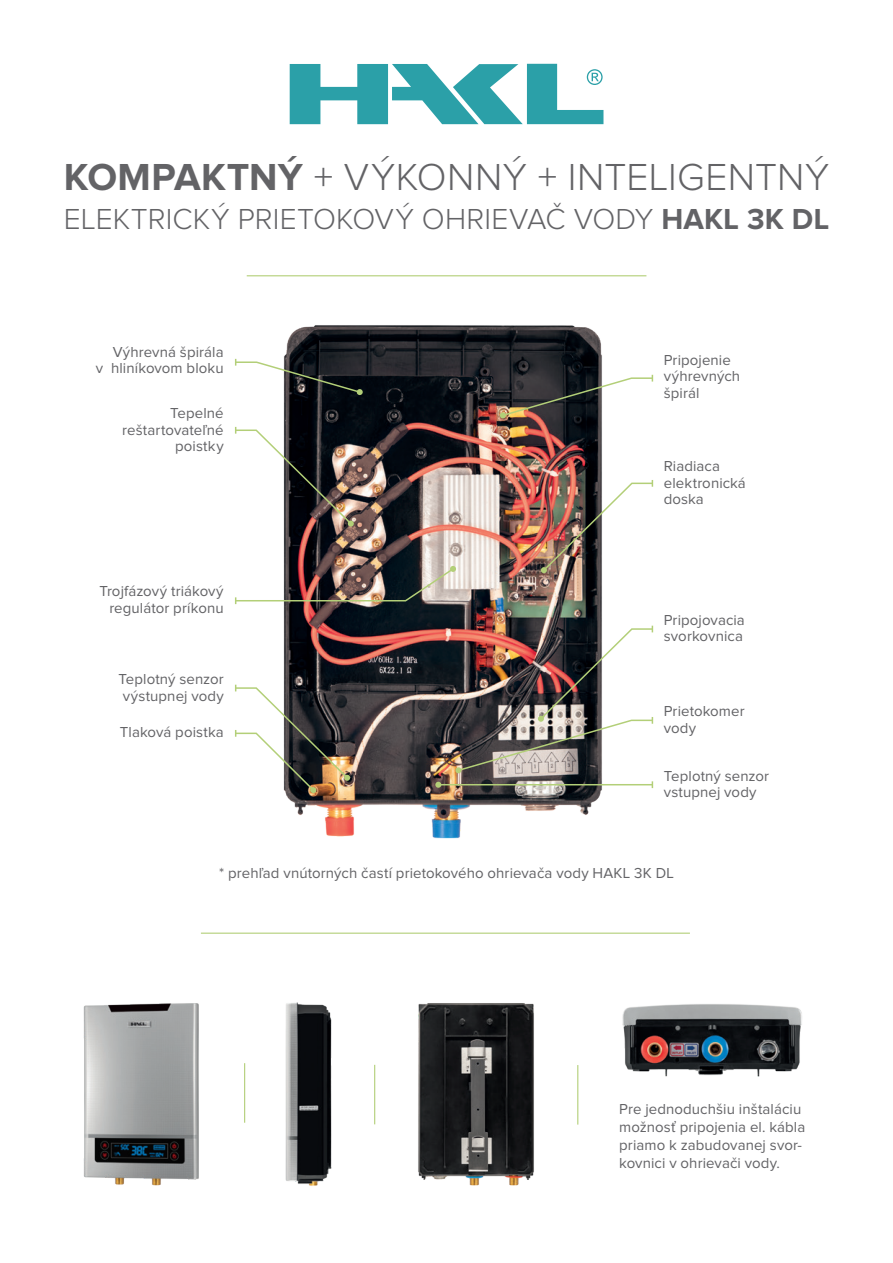
<style>
.page{position:relative;width:893px;height:1263px;background:#fff}
.page>*{position:absolute;margin:0;border:0;box-sizing:border-box;transform-origin:0 0}
.t1{font:300 39px "Proxima Nova";letter-spacing:.01em;color:#636366}
.t2{font:300 30px "Proxima Nova";letter-spacing:.005em;color:#636366}
.t3{font:15px/18px "Proxima Nova";letter-spacing:.005em;color:#636366}
.s1{font-weight:700}
</style>
<div class="page">
<img style="left:83px;top:1003px;width:116px;height:183px">
<img style="left:418px;top:1003px;width:116px;height:183px">
<img style="left:285px;top:1002px;width:47px;height:184px">
<img style="left:622px;top:1004px;width:180px;height:73px">
<img style="left:283px;top:325px;width:332px;height:514px">
<img style="left:235px;top:566px;width:221px;height:38px">
<svg style="left:500px;top:375px;width:154px;height:43px"></svg>
<svg style="left:235px;top:359px;width:128px;height:36px"></svg>
<hr style="left:438px;top:784px;width:214px;height:1px;background:#b3cf78">
<svg style="left:435px;top:782px;width:6px;height:6px"></svg>
<svg style="left:235px;top:685px;width:115px;height:108px"></svg>
<img style="left:455px;top:626px;width:199px;height:147px">
<img style="left:541px;top:480px;width:113px;height:93px">
<svg style="left:235px;top:427px;width:119px;height:100px"></svg>
<svg style="left:290px;top:64px;width:313px;height:60px"></svg>
<hr style="left:201px;top:932px;width:489px;height:2px;background:#b3cf78">
<hr style="left:244px;top:1063px;width:1px;height:60px;background:#b3cf78">
<hr style="left:374px;top:1065px;width:1px;height:59px;background:#b3cf78">
<hr style="left:247px;top:275px;width:399px;height:1px;background:#b3cf78">
<hr style="left:577px;top:1065px;width:1px;height:59px;background:#b3cf78">
<p class="t1" style="left:64px;top:159px;width:767px"><span class="s1">KOMPAKTNÝ</span> + VÝKONNÝ + INTELIGENTNÝ</p>
<p class="t2" style="left:64px;top:205px;width:767px">ELEKTRICKÝ PRIETOKOVÝ OHRIEVAČ VODY <span class="s1">HAKL 3K DL</span></p>
<p class="t3" style="left:113px;top:343px;width:112px">Výhrevná špirála</p>
<p class="t3" style="left:96px;top:360px;width:129px">v hliníkovom bloku</p>
<p class="t3" style="left:170px;top:405px;width:55px">Tepelné</p>
<p class="t3" style="left:122px;top:421px;width:103px">reštartovateľné</p>
<p class="t3" style="left:175px;top:438px;width:50px">poistky</p>
<p class="t3" style="left:100px;top:583px;width:126px;line-height:16.5px;text-align:right">Trojfázový triákový regulátor príkonu</p>
<p class="t3" style="left:118px;top:671px;width:107px">Teplotný senzor</p>
<p class="t3" style="left:123px;top:687px;width:102px">výstupnej vody</p>
<p class="t3" style="left:120px;top:723px;width:105px">Tlaková poistka</p>
<p class="t3" style="left:664px;top:352px;width:69px">Pripojenie</p>
<p class="t3" style="left:664px;top:368px;width:78px">výhrevných</p>
<p class="t3" style="left:664px;top:385px;width:37px">špirál</p>
<p class="t3" style="left:664px;top:458px;width:58px">Riadiaca</p>
<p class="t3" style="left:664px;top:474px;width:84px">elektronická</p>
<p class="t3" style="left:664px;top:491px;width:42px">doska</p>
<p class="t3" style="left:664px;top:611px;width:83px">Pripojovacia</p>
<p class="t3" style="left:664px;top:628px;width:81px">svorkovnica</p>
<p class="t3" style="left:664px;top:703px;width:82px">Prietokomer</p>
<p class="t3" style="left:664px;top:719px;width:34px">vody</p>
<p class="t3" style="left:664px;top:767px;width:107px">Teplotný senzor</p>
<p class="t3" style="left:664px;top:784px;width:94px">vstupnej vody</p>
<p class="t3" style="left:219px;top:864px;width:456px">* prehľad vnútorných častí prietokového ohrievača vody HAKL 3K DL</p>
<p class="t3" style="left:619px;top:1100px;width:188px">Pre jednoduchšiu inštaláciu možnosť pripojenia el. kábla priamo k zabudovanej svor&shy;kovnici v ohrievači vody.</p>
</div>
